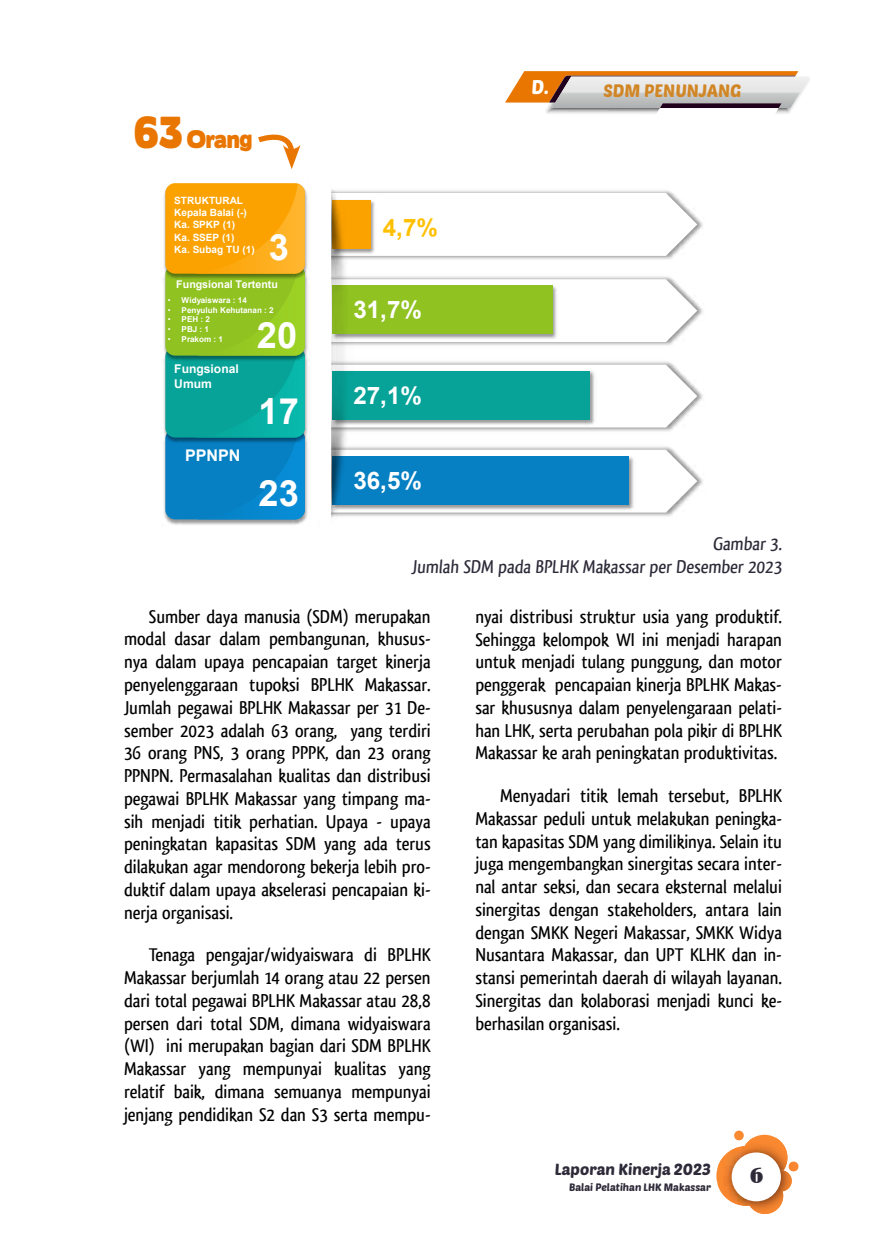
<style>
.page{position:relative;width:874px;height:1241px;background:#fff}
.page>*{position:absolute;margin:0;border:0;box-sizing:border-box;transform-origin:0 0}
.t1{font:700 36.23px/75.8px "Arial";color:#fff}
.t2{font:700 24.15px "Arial";color:#fff}
.t3{font:700 24.15px "Arial";color:#ffc000}
.t4{font:22.57px "Boris Black Bloxx";color:#e97600;scale:.87 1}
.t5{font:500 19.25px/22.8px "Qlassik";color:#000;text-align:justify}
.t6{font:500 19.25px/22.2px "Qlassik";color:#2e2a39;text-align:right}
.t7{font:19.25px "Poetsen One";color:#fff}
.t8{font:condensed 19.25px "Bernard";color:#2e2a39;scale:1.4 1}
.t9{font:17.5px "Poetsen One";color:#d18626}
.t10{font:700 16.1px "Arial";color:#fff}
.t11{font:15.75px "Poetsen One";color:#2e2a39}
.t12{font:700 12.08px/14.5px "Arial";color:#fff}
.t13{font:700 10.67px "Arial";color:#fff}
.t14{font:10.5px "Poetsen One";color:#2e2a39}
.t15{font:700 9.97px/12.1px "Arial";color:#fff}
.t16{font:700 8.05px "Arial";color:#fff}
.s1{font-size:39.9px}
.s2{font-weight:400}
</style>
<div class="page">
<svg style="left:258px;top:134px;width:42px;height:35px"></svg>
<img style="left:546px;top:79px;width:264px;height:35px">
<img style="left:799px;top:77px;width:10px;height:15px">
<svg style="left:505px;top:71px;width:294px;height:37px;background:#ceb39b"></svg>
<svg style="left:741px;top:1134px;width:46px;height:46px"></svg>
<svg style="left:733px;top:1130px;width:10px;height:9px"></svg>
<img style="left:745px;top:1137px;width:42px;height:32px">
<img style="left:717px;top:1145px;width:58px;height:60px">
<svg style="left:734px;top:1137px;width:8px;height:2px"></svg>
<svg style="left:787px;top:1160px;width:11px;height:11px"></svg>
<img style="left:779px;top:1169px;width:12px;height:22px">
<img style="left:746px;top:1177px;width:36px;height:36px">
<div style="left:731px;top:1152px;width:49px;height:49px;background:#fff;border-radius:50%"></div>
<img style="left:353px;top:446px;width:350px;height:71px">
<svg style="left:353px;top:449px;width:344px;height:63px"></svg>
<img style="left:353px;top:190px;width:350px;height:70px">
<svg style="left:353px;top:193px;width:344px;height:63px"></svg>
<img style="left:353px;top:276px;width:350px;height:70px">
<svg style="left:353px;top:279px;width:344px;height:63px"></svg>
<img style="left:353px;top:361px;width:350px;height:71px">
<svg style="left:353px;top:364px;width:344px;height:63px"></svg>
<img style="left:353px;top:454px;width:282px;height:57px">
<img style="left:353px;top:369px;width:243px;height:57px">
<img style="left:353px;top:283px;width:205px;height:58px">
<img style="left:353px;top:198px;width:23px;height:57px">
<div style="left:332px;top:456px;width:296px;height:49px;background:#0680c3"></div>
<div style="left:332px;top:371px;width:257px;height:48px;background:#07a398"></div>
<div style="left:332px;top:285px;width:220px;height:49px;background:#90c221"></div>
<div style="left:332px;top:200px;width:38px;height:49px;background:#fba200"></div>
<img style="left:331px;top:189px;width:22px;height:329px">
<img style="left:163px;top:444px;width:145px;height:81px">
<div style="left:165px;top:429px;width:140px;height:90px;background:#0680c3;border-radius:10px"></div>
<img style="left:163px;top:363px;width:145px;height:81px">
<div style="left:165px;top:347px;width:140px;height:90px;background:#07a398;border-radius:10px"></div>
<img style="left:163px;top:281px;width:145px;height:82px">
<div style="left:165px;top:265px;width:140px;height:90px;background:#90c221;border-radius:10px"></div>
<img style="left:163px;top:183px;width:145px;height:98px">
<div style="left:165px;top:183px;width:140px;height:91px;background:#fba200;border-radius:10px"></div>
<svg style="left:193px;top:184px;width:112px;height:335px"></svg>
<p class="t4" style="left:134px;top:122px;width:137px"><span class="s1">63</span> Orang</p>
<p class="t15" style="left:174px;top:195px;width:82px">STRUKTURAL<br>Kepala Balai (-)<br>Ka. SPKP (1)<br>Ka. SSEP (1)<br>Ka. Subag TU (1)</p>
<p class="t13" style="left:176px;top:277px;width:103px">Fungsional Tertentu</p>
<h1 class="t1" style="left:268px;top:209px;width:22px">3</h1>
<p class="t16" style="left:168px;top:294px;width:80px"><span class="s2">•</span> Widyaiswara : 14</p>
<p class="t16" style="left:168px;top:304px;width:107px"><span class="s2">•</span> Penyuluh Kehutanan : 2</p>
<p class="t16" style="left:168px;top:314px;width:43px"><span class="s2">•</span> PEH : 2</p>
<p class="t16" style="left:168px;top:323px;width:43px"><span class="s2">•</span> PBJ : 1</p>
<p class="t16" style="left:168px;top:333px;width:56px"><span class="s2">•</span> Prakom : 1</p>
<h1 class="t1" style="left:257px;top:298px;width:44px">20<br>17</h1>
<p class="t12" style="left:174px;top:362px;width:66px">Fungsional<br>Umum</p>
<p class="t10" style="left:185px;top:443px;width:57px">PPNPN</p>
<h1 class="t1" style="left:258px;top:455px;width:42px">23</h1>
<p class="t3" style="left:382px;top:210px;width:57px">4,7%</p>
<p class="t2" style="left:353px;top:293px;width:70px">31,7%</p>
<p class="t2" style="left:353px;top:378px;width:70px">27,1%</p>
<p class="t2" style="left:353px;top:463px;width:70px">36,5%</p>
<p class="t7" style="left:531px;top:75px;width:19px">D.</p>
<p class="t9" style="left:603px;top:79px;width:139px">SDM PENUNJANG</p>
<p class="t6" style="left:411px;top:533px;width:374px">Gambar 3.<br>Jumlah SDM pada BPLHK Makassar per Desember 2023</p>
<p class="t5" style="left:124px;top:605px;width:308px;text-indent:25px">Sumber daya manusia (SDM) merupakan modal dasar dalam pembangunan, khusus&shy;nya dalam upaya pencapaian target kinerja penyelenggaraan tupoksi BPLHK Makassar.<br>Jumlah pegawai BPLHK Makassar per 31 De&shy;sember 2023 adalah 63 orang, yang terdiri 36 orang PNS, 3 orang PPPK, dan 23 orang PPNPN. Permasalahan kualitas dan distribusi pegawai BPLHK Makassar yang timpang ma&shy;sih menjadi titik perhatian. Upaya - upaya peningkatan kapasitas SDM yang ada terus dilakukan agar mendorong bekerja lebih pro&shy;duktif dalam upaya akselerasi pencapaian ki&shy;nerja organisasi.</p>
<p class="t5" style="left:124px;top:943px;width:308px;text-indent:25px">Tenaga pengajar/widyaiswara di BPLHK Makassar berjumlah 14 orang atau 22 persen dari total pegawai BPLHK Makassar atau 28,8 persen dari total SDM, dimana widyaiswara (WI) ini merupakan bagian dari SDM BPLHK Makassar yang mempunyai kualitas yang relatif baik, dimana semuanya mempunyai jenjang pendidikan S2 dan S3 serta mempu-</p>
<p class="t5" style="left:475px;top:605px;width:308px">nyai distribusi struktur usia yang produktif.<br>Sehingga kelompok WI ini menjadi harapan untuk menjadi tulang punggung, dan motor penggerak pencapaian kinerja BPLHK Makas&shy;sar khususnya dalam penyelengaraan pelati&shy;han LHK, serta perubahan pola pikir di BPLHK Makassar ke arah peningkatan produktivitas.</p>
<p class="t5" style="left:475px;top:784px;width:308px;text-indent:25px">Menyadari titik lemah tersebut, BPLHK Makassar peduli untuk melakukan peningka&shy;tan kapasitas SDM yang dimilikinya. Selain itu juga mengembangkan sinergitas secara inter&shy;nal antar seksi, dan secara eksternal melalui sinergitas dengan stakeholders, antara lain dengan SMKK Negeri Makassar, SMKK Widya Nusantara Makassar, dan UPT KLHK dan in&shy;stansi pemerintah daerah di wilayah layanan.<br>Sinergitas dan kolaborasi menjadi kunci ke&shy;berhasilan organisasi.</p>
<p class="t11" style="left:554px;top:1158px;width:157px">Laporan Kinerja 2023</p>
<p class="t14" style="left:569px;top:1179px;width:143px">Balai Pelatihan LHK Makassar</p>
<p class="t8" style="left:750px;top:1163px;width:11px">6</p>
</div>
